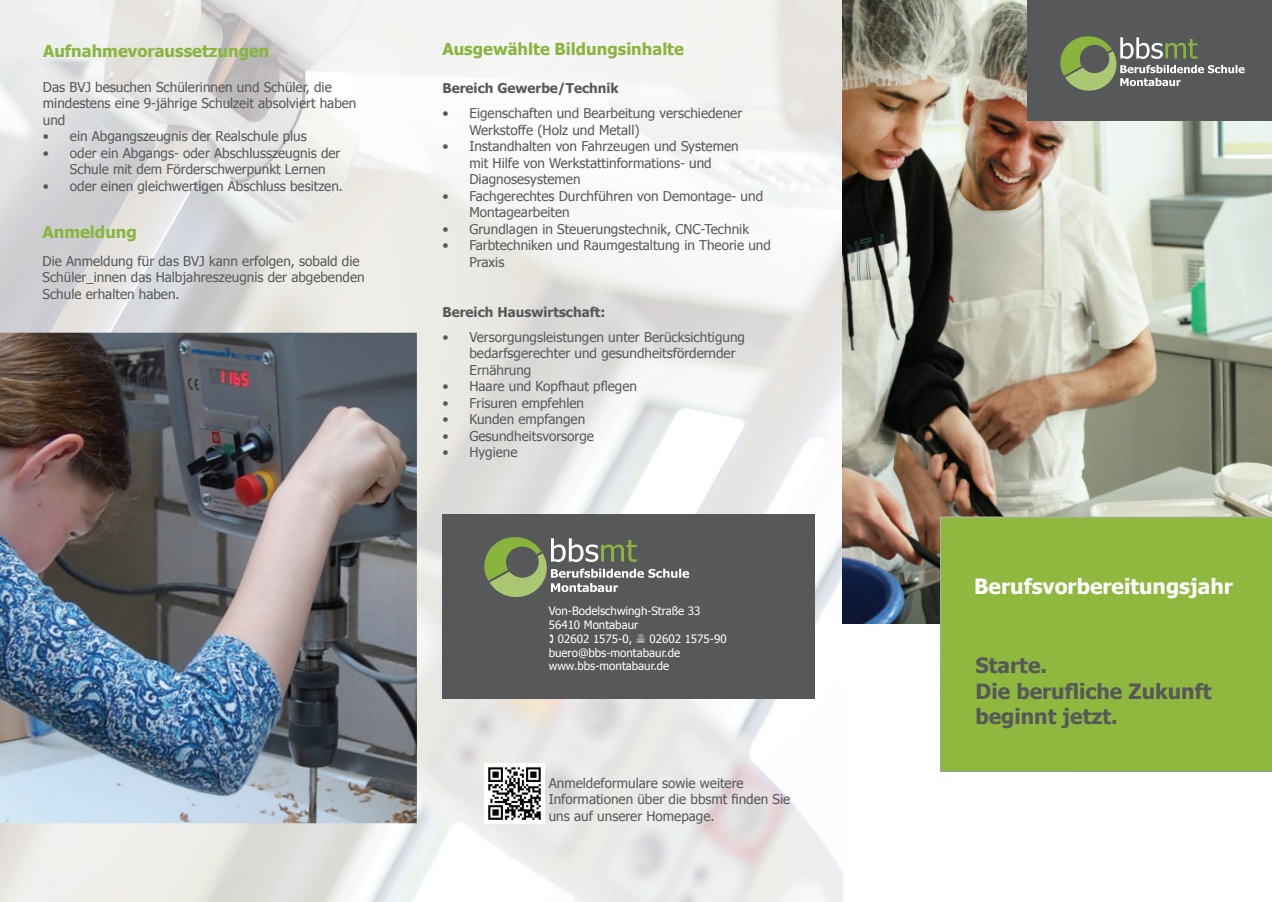
<style>
.page{position:relative;width:1272px;height:902px;background:#fff}
.page>*{position:absolute;margin:0;border:0;box-sizing:border-box;transform-origin:0 0}
.t1{font:700 21px/25.2px "Tahoma";color:#57585a}
.t2{font:700 21px "Tahoma";color:#fff}
.t3{font:700 16.5px "Tahoma";color:#89b53f}
.t4{font:13.5px/16.5px "Tahoma";color:#57585a}
.t5{font:700 13.5px "Tahoma";color:#57585a}
.t6{font:11.55px/13.8px "Tahoma";color:#fff}
</style>
<div class="page">
<img style="left:0;top:0;width:842px;height:901px">
<img style="left:0;top:333px;width:417px;height:490px">
<img style="left:842px;top:0;width:429px;height:623px">
<div style="left:940px;top:517px;width:331px;height:254px;background:#8fb83e"></div>
<div style="left:1027px;top:0;width:244px;height:120px;background:#57585a"></div>
<svg style="left:1060px;top:36px;width:184px;height:55px"></svg>
<div style="left:442px;top:513px;width:372px;height:185px;background:#57585a"></div>
<svg style="left:484px;top:537px;width:205px;height:60px"></svg>
<img style="left:484px;top:763px;width:60px;height:60px">
<p class="t3" style="left:43px;top:40px;width:228px">Aufnahmevoraussetzungen</p>
<p class="t4" style="left:43px;top:78px;width:315px">Das BVJ besuchen Schülerinnen und Schüler, die mindestens eine 9-jährige Schulzeit absolviert haben und</p>
<p class="t4" style="left:43px;top:127px;width:265px">• ein Abgangszeugnis der Realschule plus</p>
<p class="t4" style="left:70px;top:144px;width:272px;text-indent:-27px">• oder ein Abgangs- oder Abschlusszeugnis der<br>Schule mit dem Förderschwerpunkt Lernen</p>
<p class="t4" style="left:43px;top:177px;width:301px">• oder einen gleichwertigen Abschluss besitzen.</p>
<p class="t3" style="left:43px;top:220px;width:96px">Anmeldung</p>
<p class="t4" style="left:43px;top:252px;width:324px">Die Anmeldung für das BVJ kann erfolgen, sobald die<br>Schüler_innen das Halbjahreszeugnis der abgebenden<br>Schule erhalten haben.</p>
<p class="t3" style="left:442px;top:38px;width:243px">Ausgewählte Bildungsinhalte</p>
<p class="t5" style="left:442px;top:79px;width:178px">Bereich Gewerbe/Technik</p>
<p class="t4" style="left:469px;top:104px;width:274px;text-indent:-27px">• Eigenschaften und Bearbeitung verschiedener<br>Werkstoffe (Holz und Metall)</p>
<p class="t4" style="left:469px;top:137px;width:271px;text-indent:-27px">• Instandhalten von Fahrzeugen und Systemen mit Hilfe von Werkstattinformations- und<br>Diagnosesystemen</p>
<p class="t4" style="left:469px;top:187px;width:295px;text-indent:-27px">• Fachgerechtes Durchführen von Demontage- und<br>Montagearbeiten</p>
<p class="t4" style="left:442px;top:220px;width:308px">• Grundlagen in Steuerungstechnik, CNC-Technik</p>
<p class="t4" style="left:469px;top:236px;width:303px;text-indent:-27px">• Farbtechniken und Raumgestaltung in Theorie und<br>Praxis</p>
<p class="t5" style="left:442px;top:302px;width:164px">Bereich Hauswirtschaft:</p>
<p class="t4" style="left:469px;top:328px;width:277px;text-indent:-27px">• Versorgungsleistungen unter Berücksichtigung bedarfsgerechter und gesundheitsfördernder<br>Ernährung</p>
<p class="t4" style="left:442px;top:377px;width:196px">• Haare und Kopfhaut pflegen</p>
<p class="t4" style="left:442px;top:394px;width:143px">• Frisuren empfehlen</p>
<p class="t4" style="left:442px;top:410px;width:144px">• Kunden empfangen</p>
<p class="t4" style="left:442px;top:427px;width:153px">• Gesundheitsvorsorge</p>
<p class="t4" style="left:442px;top:443px;width:77px">• Hygiene</p>
<p class="t6" style="left:549px;top:603px;width:153px">Von-Bodelschwingh-Straße 33</p>
<p class="t6" style="left:549px;top:617px;width:91px">56410 Montabaur</p>
<p class="t6" style="left:558px;top:631px;width:76px">02602 1575-0,</p>
<p class="t6" style="left:549px;top:631px;width:179px;text-indent:101px">02602 1575-90 buero@bbs-montabaur.de www.bbs-montabaur.de</p>
<p class="t4" style="left:549px;top:774px;width:243px">Anmeldeformulare sowie weitere<br>Informationen über die bbsmt finden Sie uns auf unserer Homepage.</p>
<h1 class="t2" style="left:974px;top:571px;width:260px">Berufsvorbereitungsjahr</h1>
<h1 class="t1" style="left:975px;top:651px;width:237px">Starte.<br>Die berufliche Zukunft beginnt jetzt.</h1>
</div>
